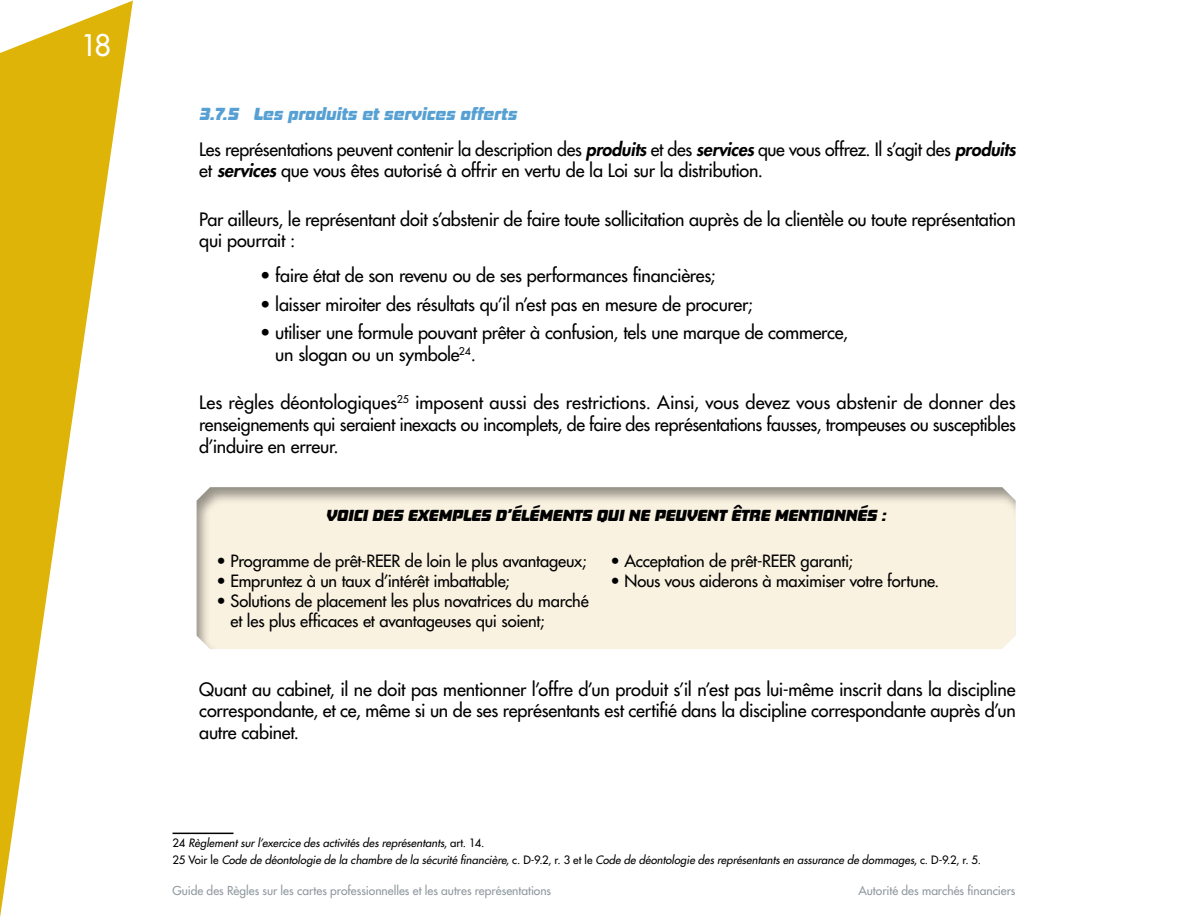
<style>
.page{position:relative;width:1188px;height:918px;background:#fff}
.page>*{position:absolute;margin:0;border:0;box-sizing:border-box;transform-origin:0 0}
.t1{font:29.1px "Futura";color:#fff}
.t2{font:18px/21.6px "Futura";letter-spacing:-.015em;color:#000}
.t3{font:italic 18px "Boardof Directors Hv";letter-spacing:-.005em;color:#56a0d3}
.t4{font:16.5px/19.8px "Futura";letter-spacing:-.01em;color:#000}
.t5{font:italic 16.5px "Boardof Directors Hv";color:#000}
.t6{font:12px "Futura";color:#90999f}
.t7{font:italic 11.25px/16.8px "Futura";letter-spacing:.005em;color:#000}
.s1{font-weight:800;font-style:italic}
.s2{font-style:normal}
</style>
<div class="page">
<svg style="left:0;top:1px;width:133px;height:917px"></svg>
<div style="left:196px;top:486px;width:821px;height:164px;background:#000;opacity:.4"></div>
<hr style="left:172px;top:833px;width:62px;height:1px;background:#000">
<h1 class="t1" style="left:81px;top:27px;width:32px">18</h1>
<p class="t3" style="left:199px;top:103px;width:320px">3.7.5 LES PRODUITS ET SERVICES OFFERTS</p>
<p class="t2" style="left:199px;top:138px;width:818px">Les représentations peuvent contenir la description des <span class="s1">produits</span> et des <span class="s1">services</span> que vous offrez. Il s’agit des <span class="s1">produits </span>et <span class="s1">services</span> que vous êtes autorisé à offrir en vertu de la Loi sur la distribution.</p>
<p class="t2" style="left:199px;top:208px;width:818px">Par ailleurs, le représentant doit s’abstenir de faire toute sollicitation auprès de la clientèle ou toute représentation qui pourrait :</p>
<p class="t2" style="left:260px;top:265px;width:457px">• faire état de son revenu ou de ses performances financières;</p>
<p class="t2" style="left:260px;top:293px;width:494px">• laisser miroiter des résultats qu’il n’est pas en mesure de procurer;</p>
<p class="t2" style="left:275px;top:322px;width:574px;text-indent:-15px">• utiliser une formule pouvant prêter à confusion, tels une marque de commerce, un slogan ou un symbole<sup>24</sup>.</p>
<p class="t2" style="left:199px;top:392px;width:818px;text-align:justify">Les règles déontologiques<sup>25</sup> imposent aussi des restrictions. Ainsi, vous devez vous abstenir de donner des renseignements qui seraient inexacts ou incomplets, de faire des représentations fausses, trompeuses ou susceptibles d’induire en erreur.</p>
<p class="t5" style="left:326px;top:504px;width:562px">VOICI DES EXEMPLES D’ÉL ÉMENTS QUI NE PEUVENT ÊTRE MENTIONNÉS :</p>
<p class="t4" style="left:217px;top:551px;width:372px">• Programme de prêt-REER de loin le plus avantageux;</p>
<p class="t4" style="left:217px;top:571px;width:294px">• Empruntez à un taux d’intérêt imbattable;</p>
<p class="t4" style="left:231px;top:591px;width:360px;text-indent:-14px">• Solutions de placement les plus novatrices du marché et les plus efficaces et avantageuses qui soient;</p>
<p class="t4" style="left:610px;top:551px;width:244px">• Acceptation de prêt-REER garanti;</p>
<p class="t4" style="left:610px;top:571px;width:330px">• Nous vous aiderons à maximiser votre fortune.</p>
<p class="t2" style="left:199px;top:678px;width:818px;text-align:justify">Quant au cabinet, il ne doit pas mentionner l’offre d’un produit s’il n’est pas lui-même inscrit dans la discipline correspondante, et ce, même si un de ses représentants est certifié dans la discipline correspondante auprès d’un autre cabinet.</p>
<p class="t7" style="left:172px;top:835px;width:810px"><span class="s2">24</span> Règlement sur l’exercice des activités des représentants<span class="s2">, art. 14.<br>25 Voir le</span> Code de déontologie de la chambre de la sécurité financière<span class="s2">, c. D-9.2, r. 3 et le</span> Code de déontologie des représentants en assurance de dommages<span class="s2">, c. D-9.2, r. 5.</span></p>
<p class="t6" style="left:172px;top:883px;width:380px">Guide des Règles sur les cartes professionnelles et les autres représentations</p>
<p class="t6" style="left:859px;top:883px;width:158px">Autorité des marchés financiers</p>
</div>
